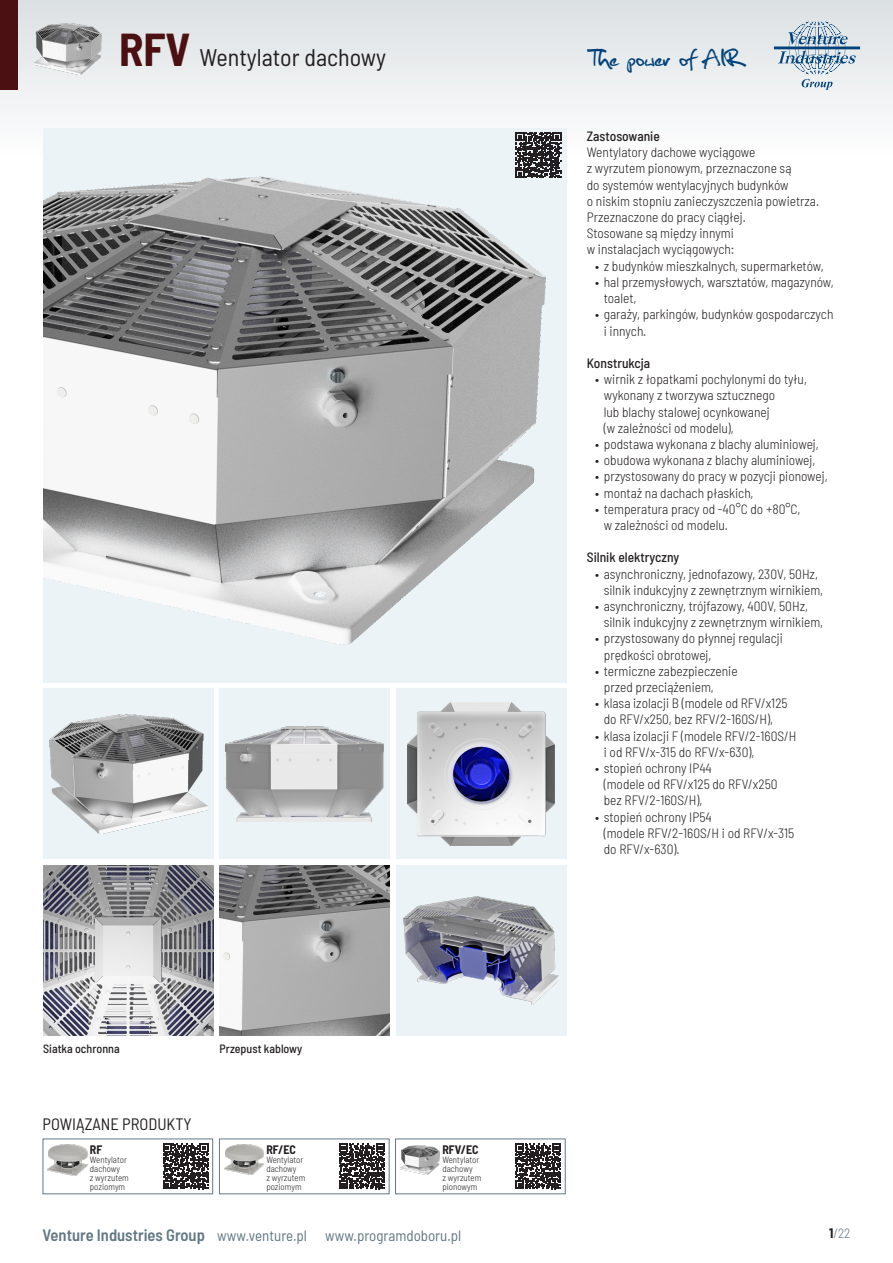
<style>
.page{position:relative;width:893px;height:1263px;background:#fff}
.page>*{position:absolute;margin:0;border:0;box-sizing:border-box;transform-origin:0 0}
.t1{font:32.4px "Christopherhand";color:#004279}
.t2{font:semi-condensed 24px "Barlow";color:#231f20}
.MODULETITLE{font:semi-condensed 16.5px "Barlow";color:#231f20}
.t3{font:semi-condensed 15px "Barlow";color:#647882}
.DESCRIPTION{font:300 semi-condensed 13.5px/16.2px "Barlow";color:#231f20}
.DESCRIPTION-2{font:500 semi-condensed 13.5px "Barlow";color:#231f20}
.t4{font:300 semi-condensed 13.5px "Barlow";color:#647882}
.OPTIONS{font:500 semi-condensed 12px "Barlow";color:#231f20}
.RELATED{font:700 semi-condensed 12px "Barlow";color:#231f20}
.RELATED-2{font:300 semi-condensed 9px "Barlow";color:#231f20}
.s1{font-weight:700;font-size:45px;color:#4b1011}
.s2{font-weight:600;font-size:16.5px}
.s3{font-weight:700;color:#231f20}
</style>
<div class="page">
<div style="left:0;top:0;width:893px;height:157px;background:linear-gradient(to bottom,#dbe0e2,#fefefe)"></div>
<div style="left:0;top:0;width:17px;height:89px;background:#4b1011"></div>
<img style="left:35px;top:24px;width:66px;height:50px">
<svg style="left:774px;top:21px;width:86px;height:69px;background:#bbcad6"></svg>
<div style="left:43px;top:1139px;width:170px;height:55px;border:1px solid #647882"></div>
<div style="left:219px;top:1139px;width:170px;height:55px;border:1px solid #647882"></div>
<div style="left:395px;top:1139px;width:170px;height:55px;border:1px solid #647882"></div>
<img style="left:48px;top:1145px;width:39px;height:30px">
<img style="left:224px;top:1145px;width:39px;height:30px">
<img style="left:400px;top:1145px;width:39px;height:30px">
<div style="left:43px;top:128px;width:523px;height:554px;background:#ecf3f7"></div>
<img style="left:43px;top:176px;width:502px;height:469px">
<img style="left:43px;top:865px;width:170px;height:170px">
<img style="left:220px;top:865px;width:170px;height:170px">
<div style="left:396px;top:689px;width:170px;height:170px;background:#ecf3f7"></div>
<img style="left:407px;top:703px;width:148px;height:142px">
<div style="left:220px;top:689px;width:170px;height:170px;background:#ecf3f7"></div>
<img style="left:226px;top:726px;width:158px;height:96px">
<div style="left:43px;top:689px;width:170px;height:170px;background:#ecf3f7"></div>
<img style="left:49px;top:714px;width:158px;height:119px">
<div style="left:396px;top:865px;width:170px;height:170px;background:#ecf3f7"></div>
<img style="left:404px;top:896px;width:154px;height:109px">
<svg style="left:516px;top:132px;width:45px;height:46px"></svg>
<svg style="left:163px;top:1144px;width:45px;height:45px"></svg>
<svg style="left:339px;top:1144px;width:46px;height:45px"></svg>
<svg style="left:515px;top:1144px;width:46px;height:45px"></svg>
<h2 class="t2" style="left:119px;top:40px;width:269px"><span class="s1">RFV</span> Wentylator dachowy</h2>
<p class="OPTIONS" style="left:43px;top:1040px;width:78px">Siatka ochronna</p>
<p class="OPTIONS" style="left:220px;top:1040px;width:84px">Przepust kablowy</p>
<p class="MODULETITLE" style="left:43px;top:1112px;width:151px">POWIĄZANE PRODUKTY</p>
<p class="RELATED" style="left:90px;top:1141px;width:14px">RF</p>
<p class="RELATED-2" style="left:90px;top:1153px;width:38px">Wentylator</p>
<p class="RELATED-2" style="left:90px;top:1162px;width:32px">dachowy</p>
<p class="RELATED-2" style="left:90px;top:1171px;width:40px">z wyrzutem</p>
<p class="RELATED-2" style="left:90px;top:1180px;width:37px">poziomym</p>
<p class="RELATED" style="left:266px;top:1141px;width:31px">RF/EC</p>
<p class="RELATED-2" style="left:266px;top:1153px;width:38px">Wentylator</p>
<p class="RELATED-2" style="left:266px;top:1162px;width:32px">dachowy</p>
<p class="RELATED-2" style="left:266px;top:1171px;width:40px">z wyrzutem</p>
<p class="RELATED-2" style="left:266px;top:1180px;width:37px">poziomym</p>
<p class="RELATED" style="left:442px;top:1141px;width:38px">RFV/EC</p>
<p class="RELATED-2" style="left:442px;top:1153px;width:38px">Wentylator</p>
<p class="RELATED-2" style="left:442px;top:1162px;width:32px">dachowy</p>
<p class="RELATED-2" style="left:442px;top:1171px;width:40px">z wyrzutem</p>
<p class="RELATED-2" style="left:442px;top:1180px;width:36px">pionowym</p>
<h1 class="t1" style="left:593px;top:44px;width:153px">The power of AIR</h1>
<p class="DESCRIPTION-2" style="left:587px;top:126px;width:75px">Zastosowanie</p>
<p class="DESCRIPTION" style="left:587px;top:143px;width:170px">Wentylatory dachowe wyciągowe</p>
<p class="DESCRIPTION" style="left:587px;top:160px;width:206px">z wyrzutem pionowym, przeznaczone są</p>
<p class="DESCRIPTION" style="left:587px;top:176px;width:203px">do systemów wentylacyjnych budynków</p>
<p class="DESCRIPTION" style="left:587px;top:192px;width:234px">o niskim stopniu zanieczyszczenia powietrza.</p>
<p class="DESCRIPTION" style="left:587px;top:208px;width:161px">Przeznaczone do pracy ciągłej.</p>
<p class="DESCRIPTION" style="left:587px;top:224px;width:149px">Stosowane są między innymi w instalacjach wyciągowych:</p>
<p class="DESCRIPTION" style="left:595px;top:257px;width:230px">• z budynków mieszkalnych, supermarketów,</p>
<p class="DESCRIPTION" style="left:604px;top:273px;width:232px;text-indent:-9px">• hal przemysłowych, warsztatów, magazynów, toalet,</p>
<p class="DESCRIPTION" style="left:604px;top:305px;width:231px;text-indent:-9px">• garaży, parkingów, budynków gospodarczych i innych.</p>
<p class="DESCRIPTION-2" style="left:587px;top:353px;width:65px">Konstrukcja</p>
<p class="DESCRIPTION" style="left:604px;top:370px;width:205px;text-indent:-9px">• wirnik z łopatkami pochylonymi do tyłu, wykonany z tworzywa sztucznego<br>lub blachy stalowej ocynkowanej<br>(w zależności od modelu),</p>
<p class="DESCRIPTION" style="left:595px;top:435px;width:225px">• podstawa wykonana z blachy aluminiowej,</p>
<p class="DESCRIPTION" style="left:595px;top:451px;width:222px">• obudowa wykonana z blachy aluminiowej,</p>
<p class="DESCRIPTION" style="left:595px;top:467px;width:234px">• przystosowany do pracy w pozycji pionowej,</p>
<p class="DESCRIPTION" style="left:595px;top:484px;width:160px">• montaż na dachach płaskich,</p>
<p class="DESCRIPTION" style="left:604px;top:500px;width:198px;text-indent:-9px">• temperatura pracy od -40°C do +80°C, w zależności od modelu.</p>
<p class="DESCRIPTION-2" style="left:587px;top:548px;width:94px">Silnik elektryczny</p>
<p class="DESCRIPTION" style="left:604px;top:565px;width:221px;text-indent:-9px">• asynchroniczny, jednofazowy, 230V, 50Hz, silnik indukcyjny z zewnętrznym wirnikiem,</p>
<p class="DESCRIPTION" style="left:604px;top:597px;width:221px;text-indent:-9px">• asynchroniczny, trójfazowy, 400V, 50Hz, silnik indukcyjny z zewnętrznym wirnikiem,</p>
<p class="DESCRIPTION" style="left:604px;top:629px;width:181px;text-indent:-9px">• przystosowany do płynnej regulacji prędkości obrotowej,</p>
<p class="DESCRIPTION" style="left:604px;top:662px;width:135px;text-indent:-9px">• termiczne zabezpieczenie przed przeciążeniem,</p>
<p class="DESCRIPTION" style="left:595px;top:694px;width:194px;text-align:center">• klasa izolacji B (modele od RFV/x125 do RFV/x250, bez RFV/2-160S/H),</p>
<p class="DESCRIPTION" style="left:604px;top:727px;width:194px;text-indent:-9px">• klasa izolacji F (modele RFV/2-160S/H i od RFV/x-315 do RFV/x-630),</p>
<p class="DESCRIPTION" style="left:604px;top:759px;width:175px;text-indent:-9px">• stopień ochrony IP44<br>(modele od RFV/x125 do RFV/x250 bez RFV/2-160S/H),</p>
<p class="DESCRIPTION" style="left:604px;top:808px;width:192px;text-indent:-9px">• stopień ochrony IP54<br>(modele RFV/2-160S/H i od RFV/x-315 do RFV/x-630).</p>
<p class="t3" style="left:43px;top:1225px;width:420px"><span class="s2">Venture Industries Group</span> www.venture.pl www.programdoboru.pl</p>
<p class="t4" style="left:829px;top:1224px;width:23px"><span class="s3">1</span>/22</p>
</div>
